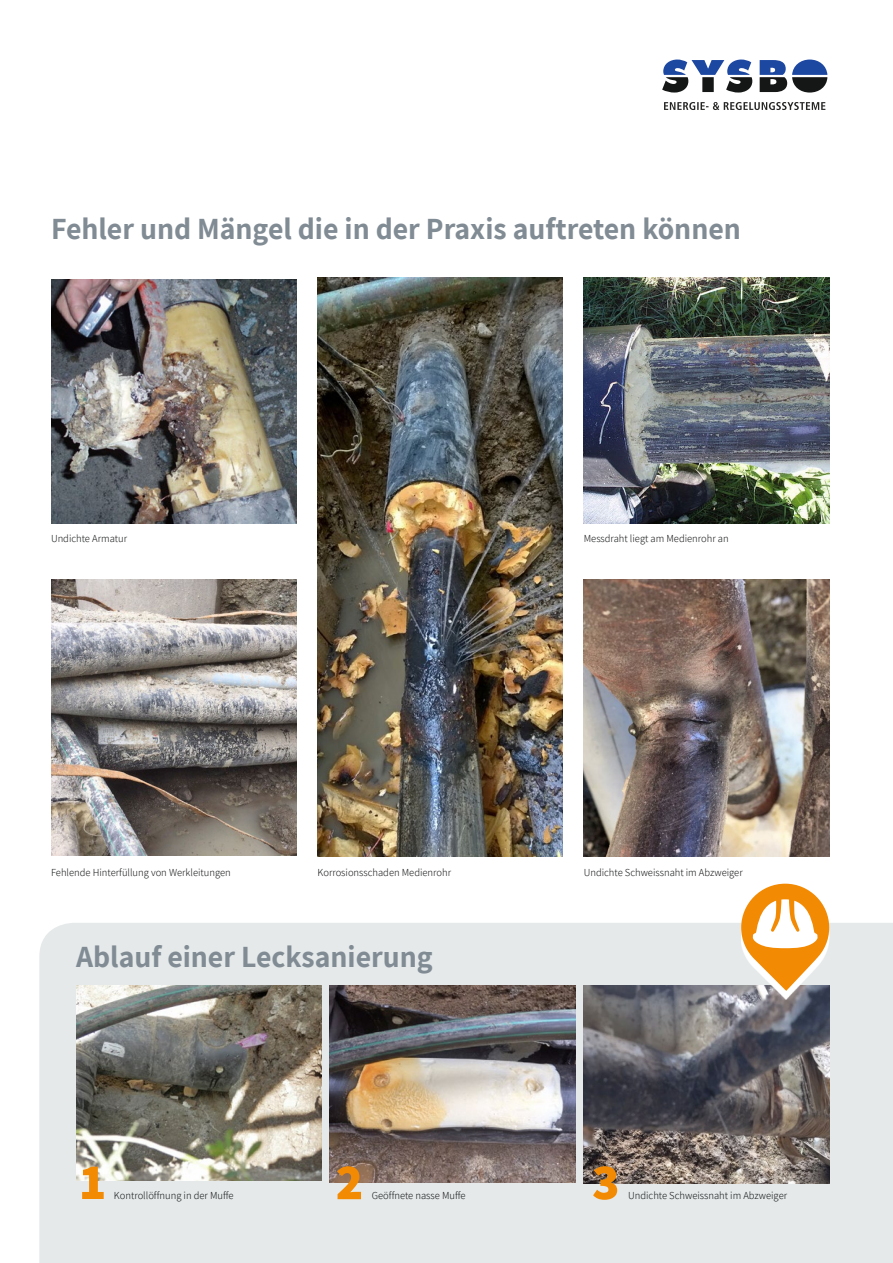
<style>
.page{position:relative;width:893px;height:1263px;background:#fff}
.page>*{position:absolute;margin:0;border:0;box-sizing:border-box;transform-origin:0 0}
.t1{font:800 51px "Assistant";color:#f38a03}
.t2{font:700 30px "Assistant";color:#808b94}
.t3{font:300 10.5px "Assistant";color:#151616}
</style>
<div class="page">
<div style="left:39px;top:923px;width:854px;height:340px;background:#e5e9ea"></div>
<svg style="left:760px;top:60px;width:67px;height:33px"></svg>
<svg style="left:662px;top:60px;width:90px;height:33px"></svg>
<svg style="left:664px;top:102px;width:161px;height:8px"></svg>
<img style="left:51px;top:279px;width:245px;height:244px">
<img style="left:317px;top:277px;width:246px;height:580px">
<img style="left:51px;top:579px;width:245px;height:276px">
<img style="left:584px;top:277px;width:245px;height:246px">
<img style="left:584px;top:579px;width:245px;height:278px">
<img style="left:76px;top:985px;width:245px;height:195px">
<img style="left:584px;top:985px;width:245px;height:198px">
<svg style="left:741px;top:991px;width:88px;height:8px"></svg>
<svg style="left:741px;top:884px;width:88px;height:107px"></svg>
<img style="left:329px;top:985px;width:246px;height:197px">
<h2 class="t2" style="left:51px;top:208px;width:691px">Fehler und Mängel die in der Praxis auftreten können</h2>
<p class="t3" style="left:51px;top:531px;width:78px">Undichte Armatur</p>
<p class="t3" style="left:584px;top:531px;width:146px">Messdraht liegt am Medienrohr an</p>
<p class="t3" style="left:51px;top:865px;width:181px">Fehlende Hinterfüllung von Werkleitungen</p>
<p class="t3" style="left:317px;top:865px;width:135px">Korrosionsschaden Medienrohr</p>
<p class="t3" style="left:584px;top:865px;width:160px">Undichte Schweissnaht im Abzweiger</p>
<h2 class="t2" style="left:76px;top:936px;width:358px">Ablauf einer Lecksanierung</h2>
<h1 class="t1" style="left:80px;top:1147px;width:27px">1</h1>
<p class="t3" style="left:114px;top:1188px;width:121px">Kontrollöffnung in der Muffe</p>
<h1 class="t1" style="left:336px;top:1147px;width:29px">2</h1>
<p class="t3" style="left:372px;top:1188px;width:95px">Geöffnete nasse Muffe</p>
<h1 class="t1" style="left:592px;top:1147px;width:29px">3</h1>
<p class="t3" style="left:628px;top:1188px;width:160px">Undichte Schweissnaht im Abzweiger</p>
</div>
